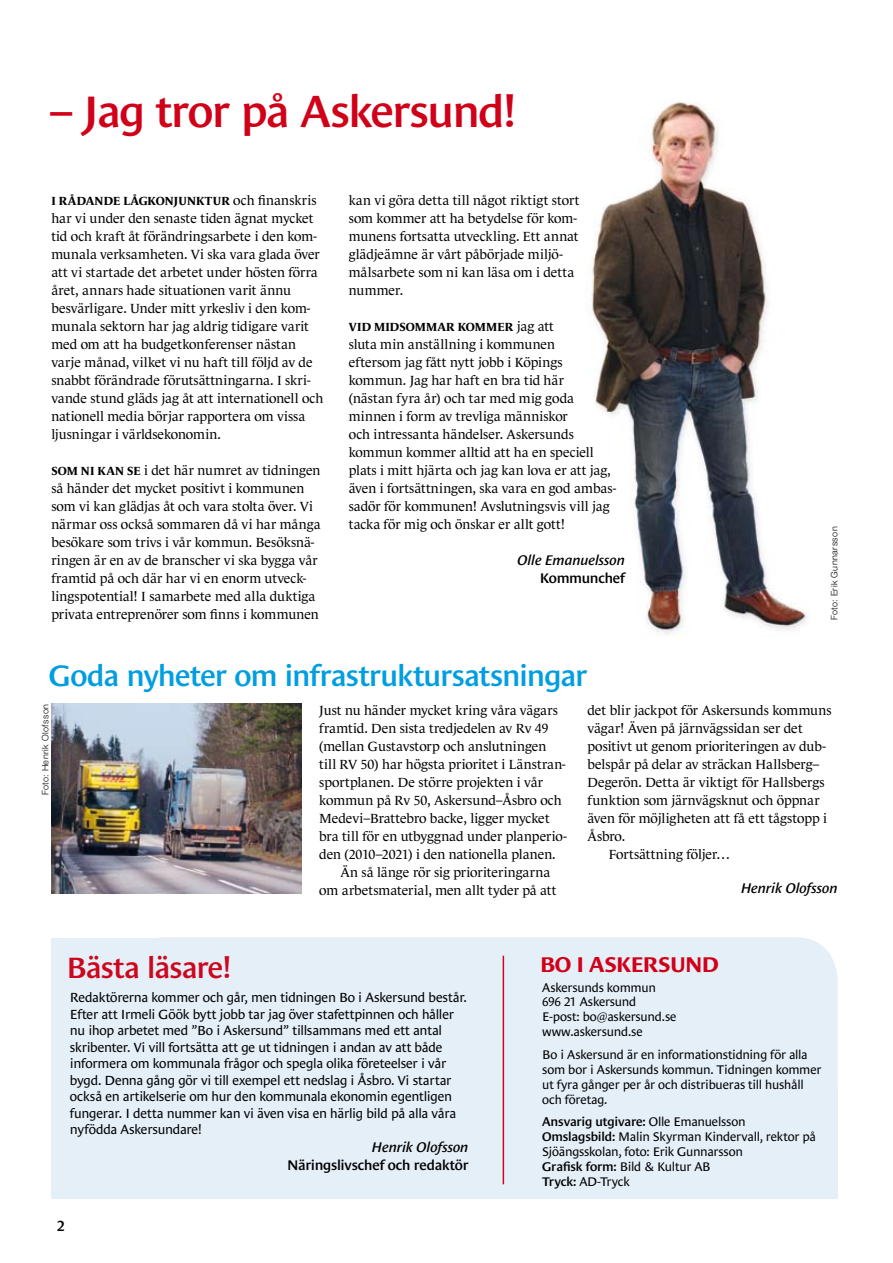
<style>
.page{position:relative;width:893px;height:1263px;background:#fff}
.page>*{position:absolute;margin:0;border:0;box-sizing:border-box;transform-origin:0 0}
.t1{font:600 45px "Le Monde Sans";letter-spacing:-.035em;color:#d10019}
.t2{font:600 30px "Le Monde Sans";letter-spacing:-.03em;color:#009ee0}
.t3{font:600 30px "Le Monde Sans";letter-spacing:-.03em;color:#cd071e}
.t4{font:700 21.75px "Le Monde Sans";letter-spacing:-.035em;color:#d10019}
.t5{font:18px "Times New Roman";color:#000}
.t6{font:600 15px "Le Monde Sans";color:#000}
.t7{font:italic 600 14.25px "Le Monde Sans";letter-spacing:-.015em;color:#000}
.t8{font:600 14.25px "Le Monde Sans";letter-spacing:-.02em;color:#000}
.t9{font:13.5px/18px "Le Monde Journal";color:#000}
.t10{font:13.5px/16.5px "Le Monde Sans";letter-spacing:-.02em;color:#000}
.t11{font:12.75px/15px "Le Monde Sans";letter-spacing:-.02em;color:#000}
.t12{font:700 12px "Le Monde Journal";letter-spacing:.015em;color:#000}
.t13{font:300 9px "Helvetica Neue LT";letter-spacing:.05em;color:#000}
.s1{font-weight:400;font-size:13.5px}
.s2{font-weight:700;font-size:12px}
.s3{font-weight:600}
</style>
<div class="page">
<img style="left:591px;top:102px;width:218px;height:534px">
<div style="left:52px;top:938px;width:441px;height:261px;background:#e5eff8"></div>
<div style="left:120px;top:937px;width:718px;height:260px;background:#e5eff8;border-radius:43px"></div>
<div style="left:111px;top:1086px;width:727px;height:113px;background:#e5eff8"></div>
<img style="left:51px;top:703px;width:251px;height:190px">
<hr style="left:503px;top:956px;width:1px;height:228px;background:#cd071e">
<h1 class="t1" style="left:50px;top:87px;width:469px">– Jag tror på Askersund!</h1>
<p class="t12" style="left:51px;top:194px;width:267px">I RÅDANDE LÅGKONJUNKTUR <span class="s1">och finanskris</span></p>
<p class="t9" style="left:51px;top:209px;width:273px">har vi under den senaste tiden ägnat mycket tid och kraft åt förändringsarbete i den kom&shy;munala verksamheten. Vi ska vara glada över att vi startade det arbetet under hösten förra året, annars hade situationen varit ännu besvärligare. Under mitt yrkesliv i den kom&shy;munala sektorn har jag aldrig tidigare varit med om att ha budgetkonferenser nästan varje månad, vilket vi nu haft till följd av de snabbt förändrade förutsättningarna. I skri&shy;vande stund gläds jag åt att internationell och nationell media börjar rapportera om vissa ljusningar i världsekonomin.</p>
<p class="t9" style="left:51px;top:461px;width:271px"><span class="s2">SOM NI KAN SE</span> i det här numret av tidningen så händer det mycket positivt i kommunen som vi kan glädjas åt och vara stolta över. Vi närmar oss också sommaren då vi har många besökare som trivs i vår kommun. Besöksnä&shy;ringen är en av de branscher vi ska bygga vår framtid på och där har vi en enorm utveck&shy;lingspotential! I samarbete med alla duktiga privata entreprenörer som finns i kommunen</p>
<p class="t9" style="left:349px;top:191px;width:232px">kan vi göra detta till något riktigt stort som kommer att ha betydelse för kom&shy;munens fortsatta utveckling. Ett annat glädjeämne är vårt påbörjade miljö&shy;målsarbete som ni kan läsa om i detta nummer.</p>
<p class="t12" style="left:349px;top:320px;width:207px">VID MIDSOMMAR KOMMER <span class="s1">jag att</span></p>
<p class="t9" style="left:349px;top:335px;width:269px">sluta min anställning i kommunen<br>eftersom jag fått nytt jobb i Köpings kommun. Jag har haft en bra tid här<br>(nästan fyra år) och tar med mig goda minnen i form av trevliga människor<br>och intressanta händelser. Askersunds kommun kommer alltid att ha en speciell plats i mitt hjärta och jag kan lova er att jag, även i fortsättningen, ska vara en god ambas&shy;sadör för kommunen! Avslutningsvis vill jag tacka för mig och önskar er allt gott!</p>
<p class="t7" style="left:517px;top:552px;width:109px">Olle Emanuelsson</p>
<p class="t8" style="left:540px;top:570px;width:87px">Kommunchef</p>
<h2 class="t2" style="left:49px;top:658px;width:540px">Goda nyheter om infrastruktursatsningar</h2>
<p class="t13" style="left:829px;top:620px;width:95px;rotate:-90deg">Foto: Erik Gunnarsson</p>
<p class="t13" style="left:40px;top:795px;width:93px;rotate:-90deg">Foto: Henrik Olofsson</p>
<p class="t9" style="left:319px;top:701px;width:240px">Just nu händer mycket kring våra vägars</p>
<p class="t9" style="left:319px;top:719px;width:231px">framtid. Den sista tredjedelen av Rv 49</p>
<p class="t9" style="left:319px;top:737px;width:229px">(mellan Gustavstorp och anslutningen</p>
<p class="t9" style="left:319px;top:755px;width:248px">till RV 50) har högsta prioritet i Länstran-</p>
<p class="t9" style="left:319px;top:773px;width:225px">sportplanen. De större projekten i vår</p>
<p class="t9" style="left:319px;top:791px;width:244px">kommun på Rv 50, Askersund–Åsbro och</p>
<p class="t9" style="left:319px;top:809px;width:232px">Medevi–Brattebro backe, ligger mycket</p>
<p class="t9" style="left:319px;top:827px;width:249px">bra till för en utbyggnad under planperio-</p>
<p class="t9" style="left:319px;top:845px;width:238px">den (2010–2021) i den nationella planen.</p>
<p class="t9" style="left:340px;top:863px;width:211px">Än så länge rör sig prioriteringarna</p>
<p class="t9" style="left:319px;top:881px;width:239px">om arbetsmaterial, men allt tyder på att</p>
<p class="t9" style="left:587px;top:701px;width:246px">det blir jackpot för Askersunds kommuns</p>
<p class="t9" style="left:587px;top:719px;width:217px">vägar! Även på järnvägssidan ser det</p>
<p class="t9" style="left:587px;top:737px;width:240px">positivt ut genom prioriteringen av dub-</p>
<p class="t9" style="left:587px;top:755px;width:234px">belspår på delar av sträckan Hallsberg–</p>
<p class="t9" style="left:587px;top:773px;width:239px">Degerön. Detta är viktigt för Hallsbergs</p>
<p class="t9" style="left:587px;top:791px;width:234px">funktion som järnvägsknut och öppnar</p>
<p class="t9" style="left:587px;top:809px;width:241px">även för möjligheten att få ett tågstopp i</p>
<p class="t9" style="left:587px;top:827px;width:39px">Åsbro.</p>
<p class="t9" style="left:609px;top:845px;width:123px">Fortsättning följer…</p>
<p class="t7" style="left:741px;top:880px;width:98px">Henrik Olofsson</p>
<h2 class="t3" style="left:66px;top:951px;width:167px">Bästa läsare!</h2>
<h3 class="t4" style="left:540px;top:952px;width:180px">BO I ASKERSUND</h3>
<p class="t10" style="left:70px;top:989px;width:399px">Redaktörerna kommer och går, men tidningen Bo i Askersund består.<br>Efter att Irmeli Göök bytt jobb tar jag över stafettpinnen och håller nu ihop arbetet med ”Bo i Askersund” tillsammans med ett antal skribenter. Vi vill fortsätta att ge ut tidningen i andan av att både informera om kommunala frågor och spegla olika företeelser i vår bygd. Denna gång gör vi till exempel ett nedslag i Åsbro. Vi startar också en artikelserie om hur den kommunala ekonomin egentligen fungerar. I detta nummer kan vi även visa en härlig bild på alla våra nyfödda Askersundare!</p>
<p class="t7" style="left:372px;top:1139px;width:98px">Henrik Olofsson</p>
<p class="t8" style="left:287px;top:1157px;width:183px">Näringslivschef och redaktör</p>
<p class="t11" style="left:542px;top:980px;width:136px">Askersunds kommun<br>696 21 Askersund<br>E-post: bo@askersund.se www.askersund.se</p>
<p class="t11" style="left:542px;top:1047px;width:281px">Bo i Askersund är en informationstidning för alla som bor i Askersunds kommun. Tidningen kommer ut fyra gånger per år och distribueras till hushåll och företag.</p>
<p class="t11" style="left:542px;top:1114px;width:275px"><span class="s3">Ansvarig utgivare:</span> Olle Emanuelsson <span class="s3">Omslagsbild:</span> Malin Skyrman Kindervall, rektor på Sjöängsskolan, foto: Erik Gunnarsson<br><span class="s3">Grafisk form:</span> Bild &amp; Kultur AB<br><span class="s3">Tryck:</span> AD-Tryck</p>
<h3 class="t5" style="left:54px;top:1216px;width:10px">2</h3>
<p class="t6" style="left:57px;top:1218px;width:9px">2</p>
</div>
